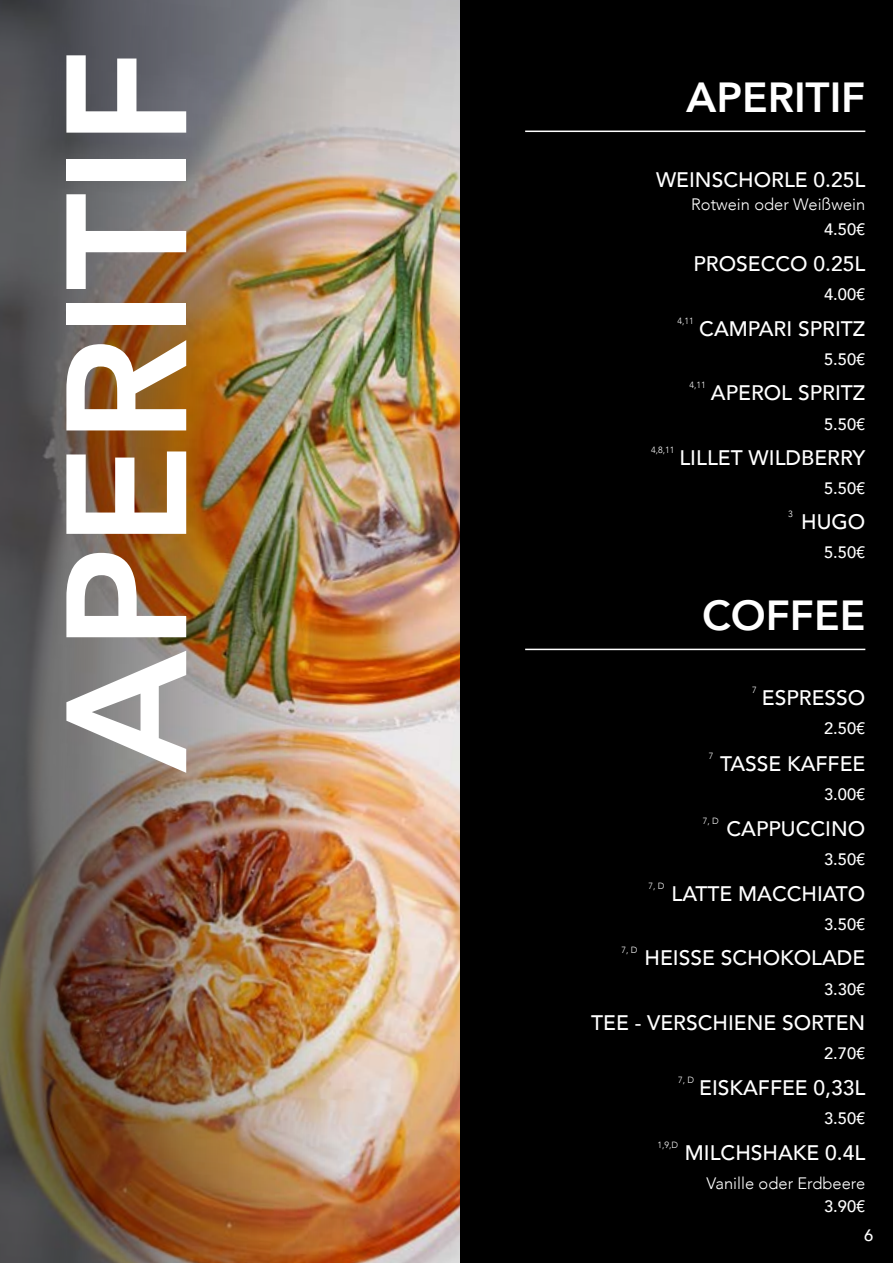
<style>
.page{position:relative;width:893px;height:1263px;background:#fff}
.page>*{position:absolute;margin:0;border:0;box-sizing:border-box;transform-origin:0 0}
.t1{font:800 169.2px "Avenir";color:#fff}
.t2{font:800 42px "Avenir";color:#fff}
.t3{font:500 21px "Avenir";color:#fff}
.t4{font:500 16.5px "Avenir";color:#fff}
.t5{font:300 16.5px "Avenir";color:#fff}
.t6{font:300 9px "Avenir";color:#fff}
</style>
<div class="page">
<div style="left:434px;top:0;width:459px;height:1263px;background:#000"></div>
<img style="left:0;top:0;width:459px;height:1263px">
<hr style="left:525px;top:131px;width:340px;height:1px;background:#fff">
<hr style="left:525px;top:649px;width:340px;height:1px;background:#fff">
<h1 class="t1" style="left:-4px;top:773px;width:725px;rotate:-90deg">APERITIF</h1>
<h2 class="t2" style="left:686px;top:65px;width:181px">APERITIF</h2>
<p class="t3" style="left:656px;top:161px;width:211px">WEINSCHORLE 0.25L</p>
<p class="t5" style="left:691px;top:195px;width:176px">Rotwein oder Weißwein</p>
<p class="t4" style="left:824px;top:215px;width:43px">4.50€</p>
<p class="t3" style="left:693px;top:245px;width:173px">PROSECCO 0.25L</p>
<p class="t6" style="left:677px;top:315px;width:18px">4,11</p>
<p class="t4" style="left:824px;top:280px;width:43px">4.00€</p>
<p class="t3" style="left:699px;top:310px;width:168px">CAMPARI SPRITZ</p>
<p class="t4" style="left:824px;top:345px;width:43px">5.50€</p>
<p class="t6" style="left:689px;top:380px;width:18px">4,11</p>
<p class="t3" style="left:711px;top:375px;width:156px">APEROL SPRITZ</p>
<p class="t6" style="left:651px;top:445px;width:25px">4,8,11</p>
<p class="t4" style="left:824px;top:409px;width:43px">5.50€</p>
<p class="t3" style="left:679px;top:440px;width:187px">LILLET WILDBERRY</p>
<p class="t4" style="left:824px;top:474px;width:43px">5.50€</p>
<p class="t6" style="left:788px;top:509px;width:6px">3</p>
<p class="t3" style="left:801px;top:504px;width:66px">HUGO</p>
<p class="t4" style="left:824px;top:538px;width:43px">5.50€</p>
<h2 class="t2" style="left:702px;top:583px;width:165px">COFFEE</h2>
<p class="t6" style="left:752px;top:684px;width:6px">7</p>
<p class="t3" style="left:762px;top:679px;width:105px">ESPRESSO</p>
<p class="t4" style="left:824px;top:714px;width:43px">2.50€</p>
<p class="t6" style="left:709px;top:750px;width:6px">7</p>
<p class="t3" style="left:720px;top:745px;width:147px">TASSE KAFFEE</p>
<p class="t6" style="left:703px;top:815px;width:18px">7, D</p>
<p class="t4" style="left:824px;top:780px;width:43px">3.00€</p>
<p class="t3" style="left:726px;top:810px;width:140px">CAPPUCCINO</p>
<p class="t4" style="left:824px;top:845px;width:43px">3.50€</p>
<p class="t6" style="left:621px;top:945px;width:18px">7, D</p>
<p class="t6" style="left:649px;top:880px;width:18px">7, D</p>
<p class="t3" style="left:672px;top:875px;width:195px">LATTE MACCHIATO</p>
<p class="t4" style="left:824px;top:910px;width:43px">3.50€</p>
<p class="t3" style="left:644px;top:940px;width:222px">HEISSE SCHOKOLADE</p>
<p class="t4" style="left:824px;top:974px;width:43px">3.30€</p>
<p class="t3" style="left:591px;top:1005px;width:276px">TEE - VERSCHIENE SORTEN</p>
<p class="t4" style="left:824px;top:1039px;width:43px">2.70€</p>
<p class="t6" style="left:678px;top:1075px;width:18px">7, D</p>
<p class="t3" style="left:699px;top:1070px;width:168px">EISKAFFEE 0,33L</p>
<p class="t6" style="left:657px;top:1140px;width:22px">1,9,D</p>
<p class="t4" style="left:824px;top:1104px;width:43px">3.50€</p>
<p class="t3" style="left:685px;top:1134px;width:182px">MILCHSHAKE 0.4L</p>
<p class="t5" style="left:707px;top:1173px;width:160px">Vanille oder Erdbeere</p>
<p class="t4" style="left:824px;top:1192px;width:43px">3.90€</p>
<p class="t4" style="left:864px;top:1221px;width:11px">6</p>
</div>
